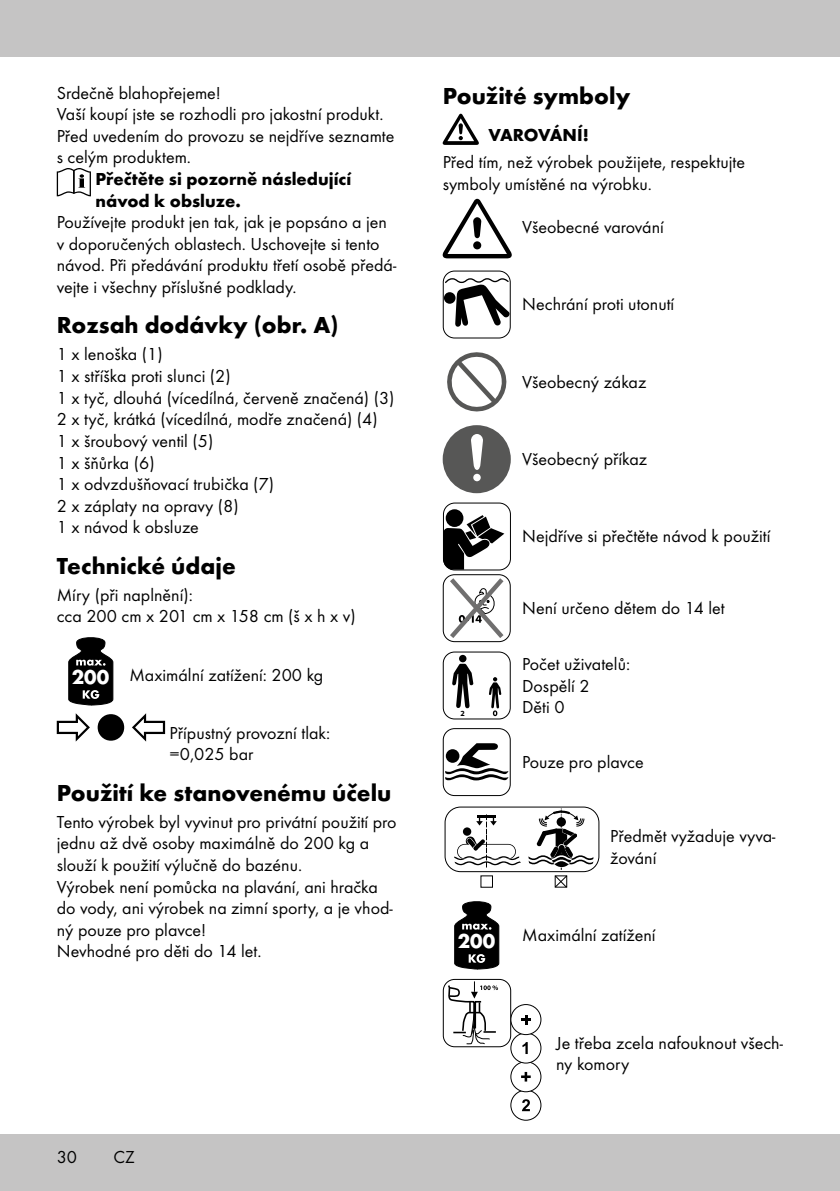
<style>
.page{position:relative;width:840px;height:1191px;background:#fff}
.page>*{position:absolute;margin:0;border:0;box-sizing:border-box;transform-origin:0 0}
.t1{font:700 24px "Futura TOT";color:#000}
.t2{font:700 20.8px "Futura TOT";color:#fff}
.t3{font:18px/21.6px "Futura TOT Boo";color:#000}
.t4{font:700 18px/21.6px "Futura TOT";color:#000}
.t5{font:700 7.8px "Myriad Pro";color:#000}
.s1{font-family:"Futura TOT";font-weight:700;font-size:20.8px;color:#fff}
</style>
<div class="page">
<div style="left:0;top:1134px;width:839px;height:57px;background:#c5c4c4"></div>
<div style="left:0;top:0;width:839px;height:57px;background:#c5c4c4"></div>
<svg style="left:57px;top:168px;width:34px;height:28px"></svg>
<svg style="left:68px;top:637px;width:45px;height:68px"></svg>
<svg style="left:57px;top:713px;width:33px;height:28px"></svg>
<svg style="left:98px;top:714px;width:26px;height:26px"></svg>
<svg style="left:132px;top:713px;width:33px;height:28px"></svg>
<svg style="left:442px;top:114px;width:36px;height:31px"></svg>
<svg style="left:442px;top:199px;width:69px;height:59px"></svg>
<div style="left:473px;top:241px;width:8px;height:8px;background:#000;border-radius:50%"></div>
<div style="left:442px;top:271px;width:68px;height:67px;border:1px solid #000;border-radius:11px"></div>
<div style="left:443px;top:292px;width:12px;height:12px;background:#3c3c3c;border-radius:50%"></div>
<svg style="left:444px;top:277px;width:66px;height:51px"></svg>
<svg style="left:447px;top:352px;width:60px;height:60px"></svg>
<div style="left:442px;top:425px;width:68px;height:68px;background:#575756;border-radius:50%"></div>
<svg style="left:471px;top:434px;width:12px;height:36px"></svg>
<div style="left:473px;top:474px;width:7px;height:7px;background:#fff;border-radius:50%"></div>
<div style="left:443px;top:502px;width:67px;height:68px;border:1px solid #000;border-radius:11px"></div>
<div style="left:445px;top:509px;width:18px;height:18px;background:#000;border-radius:50%"></div>
<div style="left:442px;top:574px;width:68px;height:68px;border:1px solid #000;border-radius:11px"></div>
<svg style="left:443px;top:515px;width:65px;height:127px"></svg>
<div style="left:442px;top:651px;width:68px;height:68px;border:1px solid #000;border-radius:11px"></div>
<div style="left:459px;top:655px;width:7px;height:7px;background:#000;border-radius:50%"></div>
<svg style="left:452px;top:664px;width:21px;height:45px"></svg>
<svg style="left:489px;top:677px;width:12px;height:39px"></svg>
<div style="left:442px;top:728px;width:68px;height:68px;border:1px solid #000;border-radius:11px"></div>
<svg style="left:443px;top:743px;width:65px;height:37px"></svg>
<svg style="left:454px;top:808px;width:143px;height:80px"></svg>
<div style="left:462px;top:827px;width:9px;height:8px;background:#000;border-radius:50%"></div>
<div style="left:444px;top:806px;width:155px;height:66px;border:1px solid #000;border-radius:15px"></div>
<svg style="left:454px;top:901px;width:45px;height:68px"></svg>
<div style="left:442px;top:979px;width:69px;height:68px;border:1px solid #000;border-radius:11px"></div>
<svg style="left:446px;top:981px;width:52px;height:67px"></svg>
<div style="left:510px;top:1090px;width:31px;height:30px;border:1px solid #000;border-radius:50%"></div>
<svg style="left:522px;top:1099px;width:7px;height:12px"></svg>
<div style="left:510px;top:1061px;width:31px;height:31px;border:1px solid #000;border-radius:50%"></div>
<svg style="left:521px;top:1072px;width:9px;height:9px"></svg>
<div style="left:510px;top:1033px;width:30px;height:30px;background:#fff;border-radius:50%"></div>
<div style="left:510px;top:1032px;width:31px;height:31px;border:1px solid #000;border-radius:50%"></div>
<svg style="left:522px;top:1042px;width:5px;height:12px"></svg>
<div style="left:510px;top:1004px;width:30px;height:30px;background:#fff;border-radius:50%"></div>
<div style="left:510px;top:1004px;width:31px;height:30px;border:1px solid #000;border-radius:50%"></div>
<svg style="left:521px;top:1015px;width:10px;height:9px"></svg>
<p class="t3" style="left:57px;top:82px;width:339px">Srdečně blahopřejeme!<br>Vaší koupí jste se rozhodli pro jakostní produkt.<br>Před uvedením do provozu se nejdříve seznamte s celým produktem.</p>
<p class="t4" style="left:95px;top:168px;width:257px">Přečtěte si pozorně následující návod k obsluze.</p>
<p class="t3" style="left:57px;top:211px;width:341px">Používejte produkt jen tak, jak je popsáno a jen v doporučených oblastech. Uschovejte si tento návod. Při předávání produktu třetí osobě předá&shy;vejte i všechny příslušné podklady.</p>
<h1 class="t1" style="left:57px;top:310px;width:283px">Rozsah dodávky (obr. A)</h1>
<p class="t3" style="left:57px;top:343px;width:339px">1 x lenoška (1)<br>1 x stříška proti slunci (2)<br>1 x tyč, dlouhá (vícedílná, červeně značená) (3)<br>2 x tyč, krátká (vícedílná, modře značená) (4)<br>1 x šroubový ventil (5)<br>1 x šňůrka (6)<br>1 x odvzdušňovací trubička (7)<br>2 x záplaty na opravy (8)<br>1 x návod k obsluze</p>
<h1 class="t1" style="left:57px;top:550px;width:180px">Technické údaje</h1>
<p class="t3" style="left:57px;top:584px;width:300px">Míry (při naplnění):<br>cca 200 cm x 201 cm x 158 cm (š x h x v)</p>
<p class="t3" style="left:72px;top:664px;width:253px"><span class="s1">200</span> Maximální zatížení: 200 kg</p>
<p class="t3" style="left:169px;top:722px;width:162px">Přípustný provozní tlak: =0,025 bar</p>
<h1 class="t1" style="left:57px;top:777px;width:336px">Použití ke stanovenému účelu</h1>
<p class="t3" style="left:57px;top:811px;width:341px">Tento výrobek byl vyvinut pro privátní použití pro jednu až dvě osoby maximálně do 200 kg a slouží k použití výlučně do bazénu.<br>Výrobek není pomůcka na plavání, ani hračka do vody, ani výrobek na zimní sporty, a je vhod&shy;ný pouze pro plavce!<br>Nevhodné pro děti do 14 let.</p>
<p class="t3" style="left:57px;top:1146px;width:22px">30</p>
<p class="t3" style="left:113px;top:1146px;width:23px">CZ</p>
<h1 class="t1" style="left:442px;top:81px;width:189px">Použité symboly</h1>
<p class="t4" style="left:488px;top:123px;width:102px">VAROVÁNÍ!</p>
<p class="t3" style="left:442px;top:151px;width:303px">Před tím, než výrobek použijete, respektujte symboly umístěné na výrobku.</p>
<p class="t3" style="left:522px;top:216px;width:143px">Všeobecné varování</p>
<p class="t3" style="left:522px;top:293px;width:154px">Nechrání proti utonutí</p>
<p class="t3" style="left:522px;top:370px;width:126px">Všeobecný zákaz</p>
<p class="t3" style="left:522px;top:448px;width:126px">Všeobecný příkaz</p>
<p class="t3" style="left:522px;top:525px;width:250px">Nejdříve si přečtěte návod k použití</p>
<p class="t5" style="left:460px;top:708px;width:6px">2</p>
<p class="t3" style="left:522px;top:597px;width:204px">Není určeno dětem do 14 let</p>
<p class="t3" style="left:522px;top:653px;width:109px">Počet uživatelů:<br>Dospělí 2<br>Děti 0</p>
<p class="t3" style="left:522px;top:751px;width:123px">Pouze pro plavce</p>
<p class="t3" style="left:609px;top:825px;width:167px">Předmět vyžaduje vyva&shy;žování</p>
<p class="t2" style="left:457px;top:928px;width:39px">200</p>
<p class="t3" style="left:522px;top:924px;width:135px">Maximální zatížení</p>
<p class="t3" style="left:556px;top:1031px;width:228px">Je třeba zcela nafouknout všech&shy;ny komory</p>
</div>
